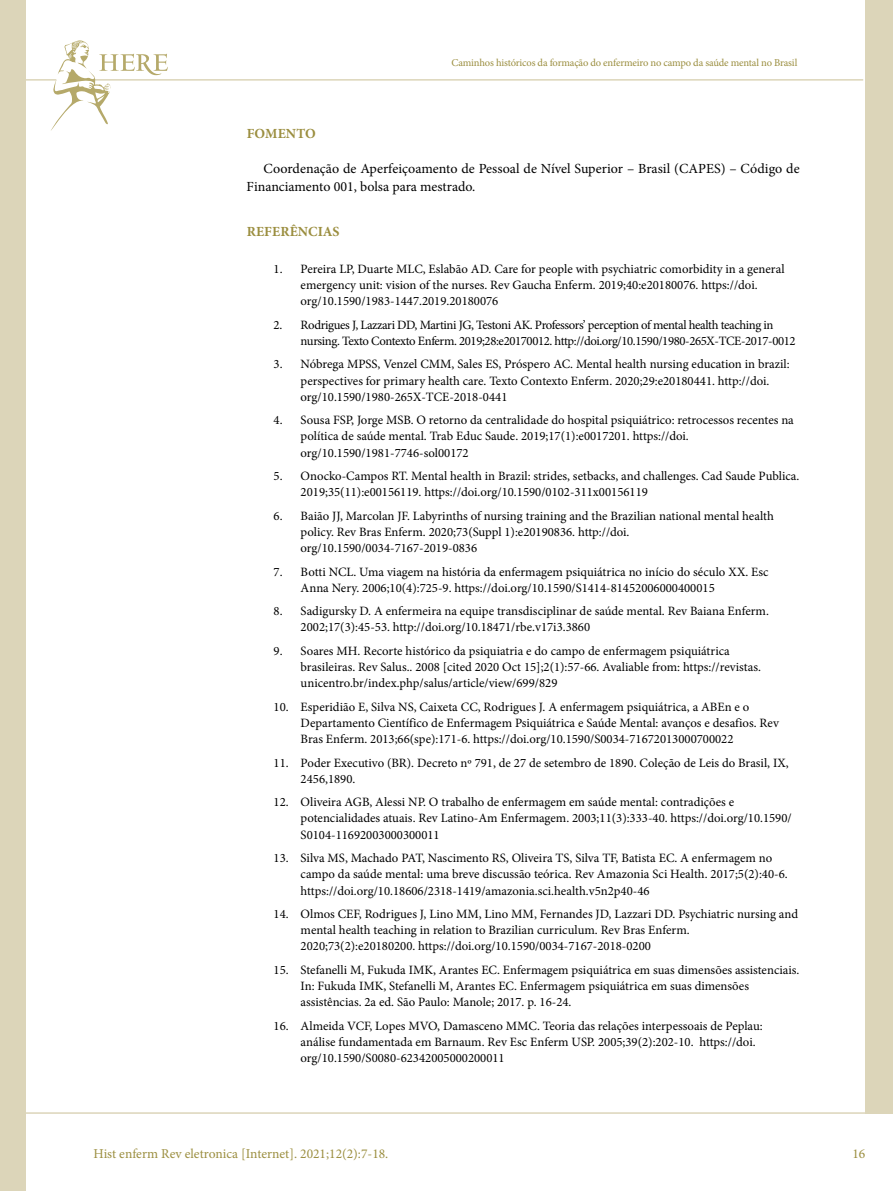
<style>
.page{position:relative;width:893px;height:1191px;background:#fff}
.page>*{position:absolute;margin:0;border:0;box-sizing:border-box;transform-origin:0 0}
.t1{font:13.95px/17.7px "Minion Pro";color:#000}
.t2{font:700 13.95px "Minion Pro";letter-spacing:.01em;color:#9b8e3f}
.t3{font:13.5px "Minion Pro";color:#9b8e3f}
.t4{font:12.75px/16.2px "Minion Pro";color:#000}
.t5{font:12.75px/16.2px "Minion Pro";letter-spacing:-.03em;color:#000}
.t6{font:10.5px "Minion Pro";letter-spacing:-.015em;color:#9b8e3f}
</style>
<div class="page">
<hr style="left:0;top:1112px;width:893px;height:1px;background:#dcd5b9">
<hr style="left:0;top:79px;width:863px;height:2px;background:#dcd5b9">
<div style="left:865px;top:0;width:28px;height:1113px;background:#dcd5b9"></div>
<div style="left:0;top:0;width:26px;height:1191px;background:#dcd5b9"></div>
<svg style="left:50px;top:40px;width:118px;height:91px"></svg>
<p class="t6" style="left:451px;top:56px;width:347px">Caminhos históricos da formação do enfermeiro no campo da saúde mental no Brasil</p>
<p class="t2" style="left:247px;top:123px;width:71px">FOMENTO</p>
<p class="t1" style="left:247px;top:160px;width:554px;text-indent:17px">Coordenação de Aperfeiçoamento de Pessoal de Nível Superior – Brasil (CAPES) – Código de<br>Financiamento 001, bolsa para mestrado.</p>
<p class="t2" style="left:247px;top:222px;width:94px">REFERÊNCIAS</p>
<p class="t4" style="left:301px;top:261px;width:485px;text-indent:-27px">1. Pereira LP, Duarte MLC, Eslabão AD. Care for people with psychiatric comorbidity in a general emergency unit: vision of the nurses. Rev Gaucha Enferm. 2019;40:e20180076. https://doi. org/10.1590/1983-1447.2019.20180076</p>
<p class="t5" style="left:301px;top:316px;width:496px;text-indent:-27px">2. Rodrigues J, Lazzari DD, Martini JG, Testoni AK. Professors’ perception of mental health teaching in nursing. Texto Contexto Enferm. 2019;28:e20170012. http://doi.org/10.1590/1980-265X-TCE-2017-0012</p>
<p class="t4" style="left:301px;top:356px;width:491px;text-indent:-27px">3. Nóbrega MPSS, Venzel CMM, Sales ES, Próspero AC. Mental health nursing education in brazil: perspectives for primary health care. Texto Contexto Enferm. 2020;29:e20180441. http://doi. org/10.1590/1980-265X-TCE-2018-0441</p>
<p class="t4" style="left:301px;top:412px;width:495px;text-indent:-27px">4. Sousa FSP, Jorge MSB. O retorno da centralidade do hospital psiquiátrico: retrocessos recentes na política de saúde mental. Trab Educ Saude. 2019;17(1):e0017201. https://doi. org/10.1590/1981-7746-sol00172</p>
<p class="t4" style="left:301px;top:468px;width:500px;text-indent:-27px">5. Onocko-Campos RT. Mental health in Brazil: strides, setbacks, and challenges. Cad Saude Publica.<br>2019;35(11):e00156119. https://doi.org/10.1590/0102-311x00156119</p>
<p class="t4" style="left:301px;top:507px;width:475px;text-indent:-27px">6. Baião JJ, Marcolan JF. Labyrinths of nursing training and the Brazilian national mental health policy. Rev Bras Enferm. 2020;73(Suppl 1):e20190836. http://doi. org/10.1590/0034-7167-2019-0836</p>
<p class="t4" style="left:301px;top:563px;width:469px;text-indent:-27px">7. Botti NCL. Uma viagem na história da enfermagem psiquiátrica no início do século XX. Esc<br>Anna Nery. 2006;10(4):725-9. https://doi.org/10.1590/S1414-81452006000400015</p>
<p class="t4" style="left:301px;top:603px;width:470px;text-indent:-27px">8. Sadigursky D. A enfermeira na equipe transdisciplinar de saúde mental. Rev Baiana Enferm.<br>2002;17(3):45-53. http://doi.org/10.18471/rbe.v17i3.3860</p>
<p class="t4" style="left:301px;top:643px;width:462px;text-indent:-27px">9. Soares MH. Recorte histórico da psiquiatria e do campo de enfermagem psiquiátrica brasileiras. Rev Salus.. 2008 [cited 2020 Oct 15];2(1):57-66. Avaliable from: https://revistas. unicentro.br/index.php/salus/article/view/699/829</p>
<p class="t4" style="left:301px;top:698px;width:480px;text-indent:-27px">10. Esperidião E, Silva NS, Caixeta CC, Rodrigues J. A enfermagem psiquiátrica, a ABEn e o<br>Departamento Científico de Enfermagem Psiquiátrica e Saúde Mental: avanços e desafios. Rev<br>Bras Enferm. 2013;66(spe):171-6. https://doi.org/10.1590/S0034-71672013000700022</p>
<p class="t4" style="left:301px;top:754px;width:489px;text-indent:-27px">11. Poder Executivo (BR). Decreto nº 791, de 27 de setembro de 1890. Coleção de Leis do Brasil, IX,<br>2456,1890.</p>
<p class="t4" style="left:301px;top:794px;width:493px;text-indent:-27px">12. Oliveira AGB, Alessi NP. O trabalho de enfermagem em saúde mental: contradições e potencialidades atuais. Rev Latino-Am Enfermagem. 2003;11(3):333-40. https://doi.org/10.1590/<br>S0104-11692003000300011</p>
<p class="t4" style="left:301px;top:850px;width:489px;text-indent:-27px">13. Silva MS, Machado PAT, Nascimento RS, Oliveira TS, Silva TF, Batista EC. A enfermagem no campo da saúde mental: uma breve discussão teórica. Rev Amazonia Sci Health. 2017;5(2):40-6. https://doi.org/10.18606/2318-1419/amazonia.sci.health.v5n2p40-46</p>
<p class="t4" style="left:301px;top:906px;width:499px;text-indent:-27px">14. Olmos CEF, Rodrigues J, Lino MM, Lino MM, Fernandes JD, Lazzari DD. Psychiatric nursing and mental health teaching in relation to Brazilian curriculum. Rev Bras Enferm.<br>2020;73(2):e20180200. https://doi.org/10.1590/0034-7167-2018-0200</p>
<p class="t4" style="left:301px;top:961px;width:500px;text-indent:-27px">15. Stefanelli M, Fukuda IMK, Arantes EC. Enfermagem psiquiátrica em suas dimensões assistenciais.<br>In: Fukuda IMK, Stefanelli M, Arantes EC. Enfermagem psiquiátrica em suas dimensões assistências. 2a ed. São Paulo: Manole; 2017. p. 16-24.</p>
<p class="t4" style="left:301px;top:1017px;width:464px;text-indent:-27px">16. Almeida VCF, Lopes MVO, Damasceno MMC. Teoria das relações interpessoais de Peplau: análise fundamentada em Barnaum. Rev Esc Enferm USP. 2005;39(2):202-10. https://doi. org/10.1590/S0080-62342005000200011</p>
<p class="t3" style="left:94px;top:1144px;width:296px">Hist enferm Rev eletronica [Internet]. 2021;12(2):7-18.</p>
<p class="t3" style="left:852px;top:1144px;width:14px">16</p>
</div>
